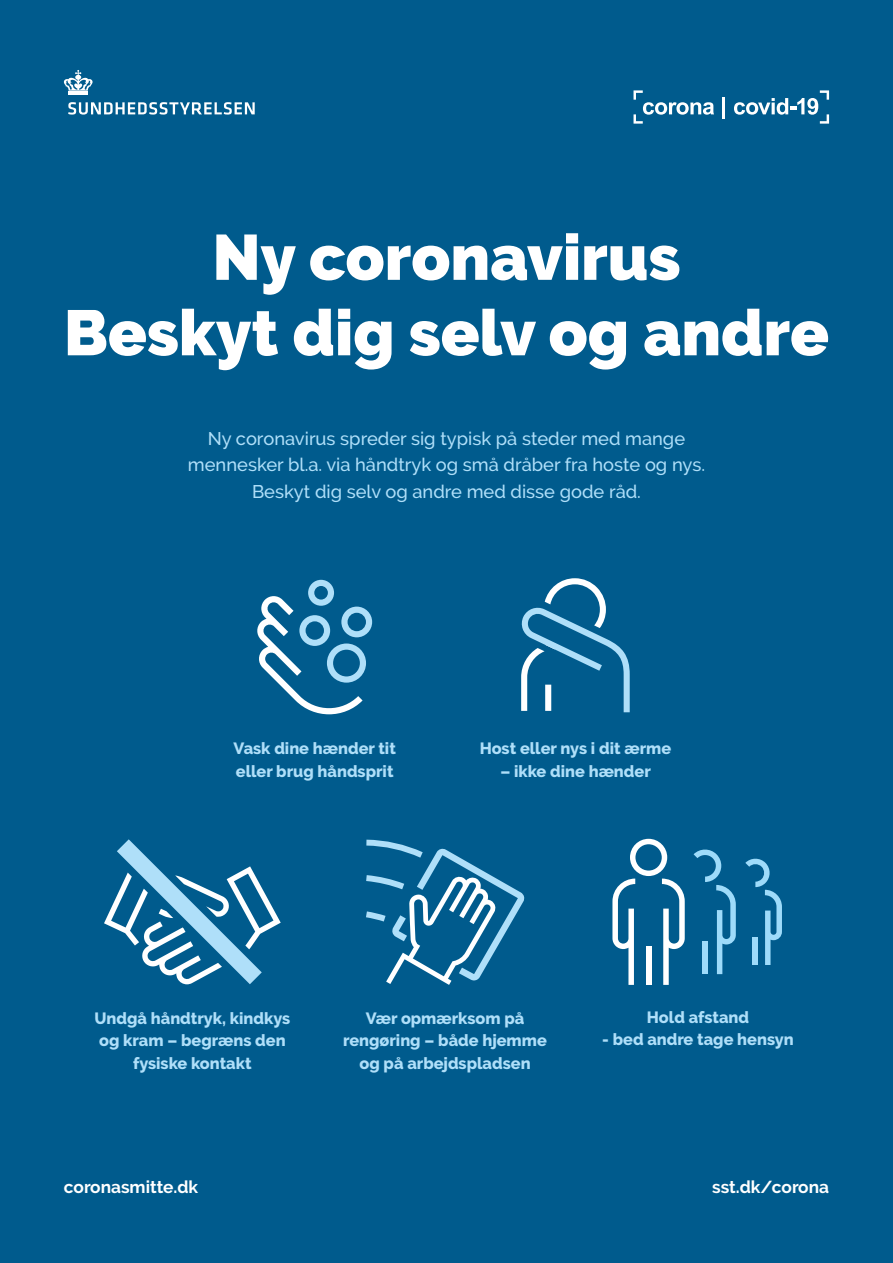
<style>
.page{position:relative;width:893px;height:1263px;background:#005b8d}
.page>*{position:absolute;margin:0;border:0;box-sizing:border-box;transform-origin:0 0}
.t1{font:900 63.82px "Raleway";color:#fff}
.t2{font:500 18.3px "Raleway";color:#afdff9}
.t3{font:700 17.25px "Raleway";color:#fff}
.t4{font:800 16.27px/22.4px "Raleway";color:#afdff9;text-align:center}
</style>
<div class="page">
<svg style="left:366px;top:840px;width:158px;height:145px"></svg>
<svg style="left:521px;top:578px;width:109px;height:134px"></svg>
<svg style="left:104px;top:839px;width:177px;height:145px"></svg>
<svg style="left:257px;top:580px;width:115px;height:134px"></svg>
<hr style="left:69px;top:91px;width:19px;height:4px;background:#fff">
<svg style="left:64px;top:70px;width:29px;height:21px"></svg>
<svg style="left:68px;top:102px;width:187px;height:13px"></svg>
<svg style="left:633px;top:90px;width:81px;height:34px"></svg>
<hr style="left:723px;top:98px;width:2px;height:21px;background:#fff">
<svg style="left:734px;top:90px;width:95px;height:34px"></svg>
<svg style="left:612px;top:839px;width:73px;height:146px"></svg>
<svg style="left:694px;top:849px;width:42px;height:125px"></svg>
<div style="left:702px;top:942px;width:6px;height:32px;background:#9edbfa"></div>
<svg style="left:745px;top:858px;width:37px;height:107px"></svg>
<div style="left:753px;top:937px;width:5px;height:28px;background:#9edbfa"></div>
<p class="t1" style="left:212px;top:220px;width:469px">Ny coronavirus</p>
<p class="t1" style="left:64px;top:296px;width:767px">Beskyt dig selv og andre</p>
<p class="t2" style="left:208px;top:428px;width:479px">Ny coronavirus spreder sig typisk på steder med mange</p>
<p class="t2" style="left:188px;top:454px;width:519px">mennesker bl.a. via håndtryk og små dråber fra hoste og nys.</p>
<p class="t2" style="left:252px;top:481px;width:390px">Beskyt dig selv og andre med disse gode råd.</p>
<p class="t4" style="left:234px;top:738px;width:164px">Vask dine hænder tit</p>
<p class="t4" style="left:236px;top:760px;width:159px">eller brug håndsprit</p>
<p class="t4" style="left:480px;top:738px;width:193px">Host eller nys i dit ærme</p>
<p class="t4" style="left:500px;top:760px;width:152px">– ikke dine hænder</p>
<p class="t4" style="left:94px;top:1007px;width:197px">Undgå håndtryk, kindkys og kram – begræns den fysiske kontakt</p>
<p class="t4" style="left:647px;top:1006px;width:104px">Hold afstand</p>
<p class="t4" style="left:366px;top:1007px;width:160px">Vær opmærksom på</p>
<p class="t4" style="left:343px;top:1029px;width:205px">rengøring – både hjemme</p>
<p class="t4" style="left:359px;top:1052px;width:173px">og på arbejdspladsen</p>
<p class="t4" style="left:602px;top:1028px;width:193px">- bed andre tage hensyn</p>
<p class="t3" style="left:64px;top:1177px;width:136px">coronasmitte.dk</p>
<p class="t3" style="left:712px;top:1177px;width:118px">sst.dk/corona</p>
</div>
